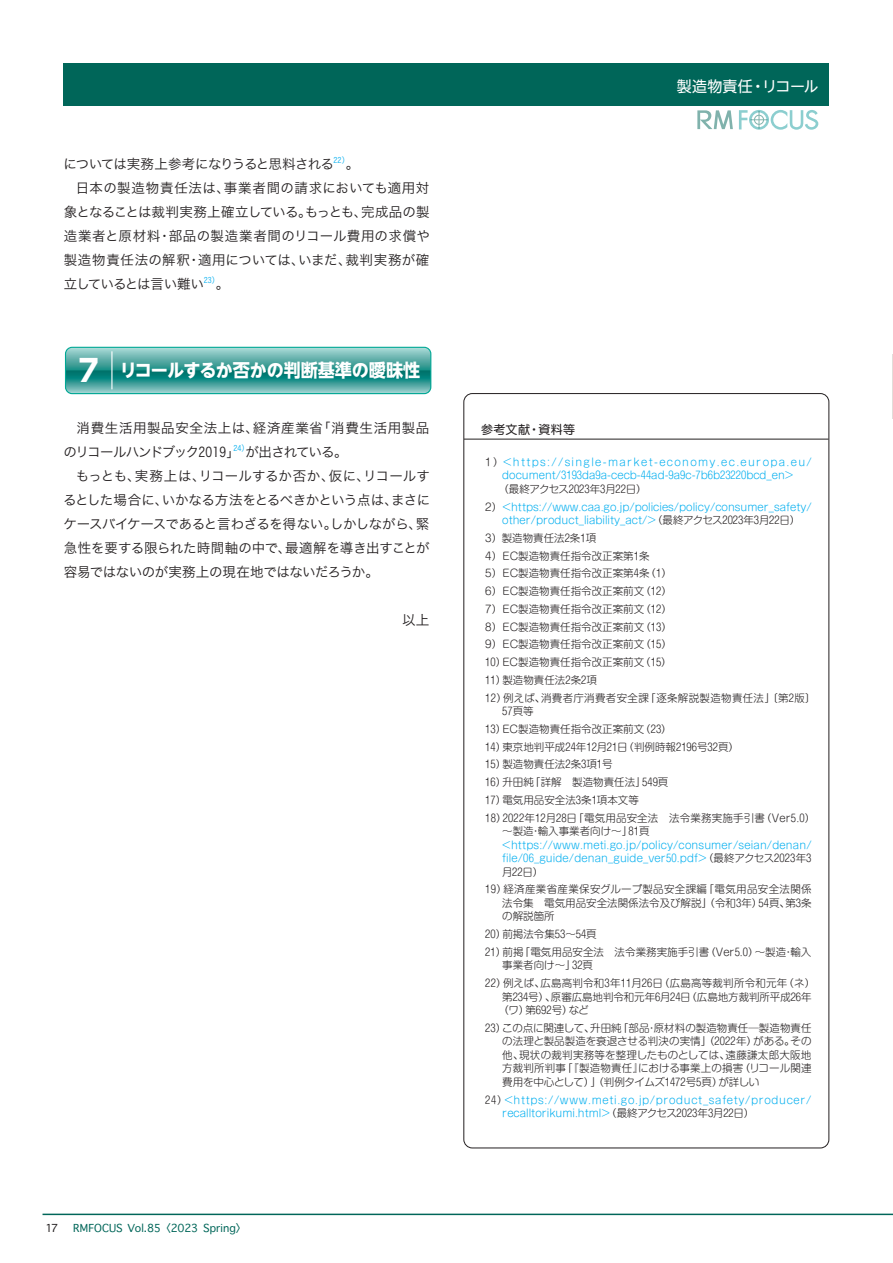
<style>
.page{position:relative;width:893px;height:1263px;background:#fff}
.page>*{position:absolute;margin:0;border:0;box-sizing:border-box;transform-origin:0 0}
.t1{font:700 30px "UD Shin Go NT Pro";color:#fff}
.t2{font:700 18px "UD Shin Go NT Pro";letter-spacing:-.005em;color:#fff;scale:.95 1}
.t3{font:15px "UD Shin Go NT Pro";color:#fff}
.t4{font:13.5px/24px "Hira Kaku Std W3";letter-spacing:-.01em;color:#231f20;text-align:justify}
.t5{font:13.5px/24px "Hira Kaku Std W3";letter-spacing:.035em;color:#231f20}
.t6{font:13.5px "Hira Kaku Std W3";letter-spacing:-.055em;color:#231f20}
.t7{font:12px "UD Shin M Go Pro";letter-spacing:.035em;color:#231f20}
.base{font:300 10.5px/13.5px "Shin M Go Pro";color:#231f20}
.base-2{font:300 10.5px/13.5px "Shin M Go Pro";color:#00aeef;text-align:center}
.base-3{font:300 10.5px/13.5px "Shin M Go Pro";letter-spacing:.125em;color:#00aeef;text-align:center}
.base-4{font:300 10.5px/13.5px "Shin M Go Pro";letter-spacing:.065em;color:#00aeef}
.base-5{font:300 10.5px/13.5px "Shin M Go Pro";letter-spacing:.03em;color:#231f20}
.base-6{font:300 10.5px "Shin M Go Pro";letter-spacing:.02em;color:#231f20}
.base-7{font:300 10.5px "Shin M Go Pro";letter-spacing:-.03em;color:#231f20}
.t8{font:10.5px "Hira Kaku Std W4";color:#006659}
.t9{font:7.8px "Hira Kaku Std W3";color:#00aeef}
.s1{color:#231f20}
</style>
<div class="page">
<div style="left:64px;top:64px;width:765px;height:42px;background:#006659"></div>
<hr style="left:43px;top:1213px;width:850px;height:2px;background:#006659">
<svg style="left:697px;top:110px;width:36px;height:19px"></svg>
<svg style="left:739px;top:110px;width:79px;height:20px"></svg>
<svg style="left:67px;top:347px;width:364px;height:47px;background:#48a39e"></svg>
<div style="left:65px;top:347px;width:366px;height:47px;border:1px solid #00a895;border-radius:7px"></div>
<hr style="left:111px;top:351px;width:1px;height:38px;background:#fff">
<hr style="left:464px;top:439px;width:364px;height:1px;background:#231f20">
<hr style="left:892px;top:354px;width:1px;height:64px;background:#e2ddda">
<p class="t6" style="left:63px;top:154px;width:272px">については実務上参考になりうると思料される</p>
<p class="t9" style="left:334px;top:154px;width:17px">22）</p>
<p class="t4" style="left:346px;top:152px;width:15px">。</p>
<p class="t4" style="left:64px;top:176px;width:368px;text-indent:12px">日本の製造物責任法は、事業者間の請求においても適用対象となることは裁判実務上確立している。もっとも、完成品の製造業者と原材料・部品の製造業者間のリコール費用の求償や製造物責任法の解釈・適用については、いまだ、裁判実務が確立しているとは言い難い</p>
<p class="t9" style="left:204px;top:274px;width:17px">23）</p>
<p class="t4" style="left:216px;top:272px;width:15px">。</p>
<p class="t1" style="left:79px;top:346px;width:21px">7</p>
<p class="t2" style="left:120px;top:356px;width:318px">リコールするか否かの判断基準の曖昧性</p>
<p class="t5" style="left:63px;top:416px;width:368px;text-indent:13px">消費生活用製品安全法上は、経済産業省「消費生活用製品のリコールハンドブック2019」が出されている。</p>
<p class="t9" style="left:234px;top:442px;width:17px">24）</p>
<p class="t4" style="left:63px;top:464px;width:369px;text-indent:13px">もっとも、実務上は、リコールするか否か、仮に、リコールするとした場合に、いかなる方法をとるべきかという点は、まさにケースバイケースであると言わざるを得ない。しかしながら、緊急性を要する限られた時間軸の中で、最適解を導き出すことが容易ではないのが実務上の現在地ではないだろうか。</p>
<p class="t4" style="left:402px;top:608px;width:29px">以上</p>
<p class="t8" style="left:135px;top:1220px;width:38px">□● 〈</p>
<p class="t8" style="left:191px;top:1220px;width:57px">✓ ■ 〉</p>
<p class="t3" style="left:677px;top:74px;width:143px">製造物責任・リコール</p>
<p class="t7" style="left:481px;top:419px;width:96px">参考文献・資料等</p>
<p class="base-3" style="left:485px;top:454px;width:328px"><span class="s1">1）</span>＜https://single-market-economy.ec.europa.eu/ document/3193da9a-cecb-44ad-9a9c-7b6b23220bcd_en＞</p>
<p class="base-7" style="left:498px;top:480px;width:150px">（最終アクセス2023年3月22日）</p>
<p class="base-2" style="left:485px;top:499px;width:328px"><span class="s1">2）</span>＜https://www.caa.go.jp/policies/policy/consumer_safety/ other/product_liability_act/＞<span class="s1">（最終アクセス2023年3月22日）</span></p>
<p class="base" style="left:485px;top:530px;width:112px">3）製造物責任法2条1項</p>
<p class="base" style="left:485px;top:548px;width:166px">4）EC製造物責任指令改正案第1条</p>
<p class="base" style="left:485px;top:565px;width:188px">5）EC製造物責任指令改正案第4条（1）</p>
<p class="base" style="left:485px;top:583px;width:188px">6）EC製造物責任指令改正案前文（12）</p>
<p class="base" style="left:485px;top:601px;width:188px">7）EC製造物責任指令改正案前文（12）</p>
<p class="base" style="left:485px;top:619px;width:188px">8）EC製造物責任指令改正案前文（13）</p>
<p class="base" style="left:485px;top:636px;width:188px">9）EC製造物責任指令改正案前文（15）</p>
<p class="base" style="left:485px;top:654px;width:188px">10）EC製造物責任指令改正案前文（15）</p>
<p class="base" style="left:485px;top:672px;width:113px">11）製造物責任法2条2項</p>
<p class="base-5" style="left:502px;top:690px;width:315px;text-indent:-17px">12）例えば、消費者庁消費者安全課「逐条解説製造物責任法」〔第2版〕<br>57頁等</p>
<p class="base" style="left:485px;top:721px;width:188px">13）EC製造物責任指令改正案前文（23）</p>
<p class="base" style="left:485px;top:739px;width:255px">14）東京地判平成24年12月21日（判例時報2196号32頁）</p>
<p class="base" style="left:485px;top:756px;width:129px">15）製造物責任法2条3項1号</p>
<p class="base" style="left:485px;top:774px;width:185px">16）升田純「詳解　製造物責任法」549頁</p>
<p class="base" style="left:485px;top:792px;width:155px">17）電気用品安全法3条1項本文等</p>
<p class="base" style="left:502px;top:810px;width:315px;text-indent:-17px">18）2022年12月28日「電気用品安全法　法令業務実施手引書（Ver5.0）～製造・輸入事業者向け～」81頁</p>
<p class="base-2" style="left:502px;top:837px;width:311px;text-align:justify">&lt;https://www.meti.go.jp/policy/consumer/seian/denan/ file/06_guide/denan_guide_ver50.pdf＞<span class="s1">（最終アクセス2023年3月22日）</span></p>
<p class="base" style="left:502px;top:881px;width:311px;text-align:justify;text-indent:-17px">19）経済産業省産業保安グループ製品安全課編「電気用品安全法関係法令集　電気用品安全法関係法令及び解説」（令和3年）54頁、第3条の解説箇所</p>
<p class="base" style="left:485px;top:926px;width:113px">20）前掲法令集53～54頁</p>
<p class="base" style="left:502px;top:944px;width:311px;text-indent:-17px">21）前掲「電気用品安全法　法令業務実施手引書（Ver5.0）～製造・輸入事業者向け～」32頁</p>
<p class="base-6" style="left:485px;top:975px;width:332px">22）例えば、広島高判令和3年11月26日（広島高等裁判所令和元年（ネ）</p>
<p class="base" style="left:502px;top:989px;width:311px">第234号）、原審広島地判令和元年6月24日（広島地方裁判所平成26年</p>
<p class="base" style="left:498px;top:1002px;width:92px">（ワ）第692号）など</p>
<p class="base" style="left:502px;top:1020px;width:311px;text-align:justify;text-indent:-17px">23）この点に関連して、升田純「部品・原材料の製造物責任─製造物責任の法理と製品製造を衰退させる判決の実情」（2022年）がある。その他、現状の裁判実務等を整理したものとしては、遠藤謙太郎大阪地方裁判所判事「『製造物責任』における事業上の損害（リコール関連費用を中心として）」（判例タイムズ1472号5頁）が詳しい</p>
<p class="base-4" style="left:502px;top:1092px;width:311px;text-indent:-17px"><span class="s1">24）</span>&lt;https://www.meti.go.jp/product_safety/producer/ recalltorikumi.html&gt;<span class="s1">（最終アクセス2023年3月22日）</span></p>
</div>
